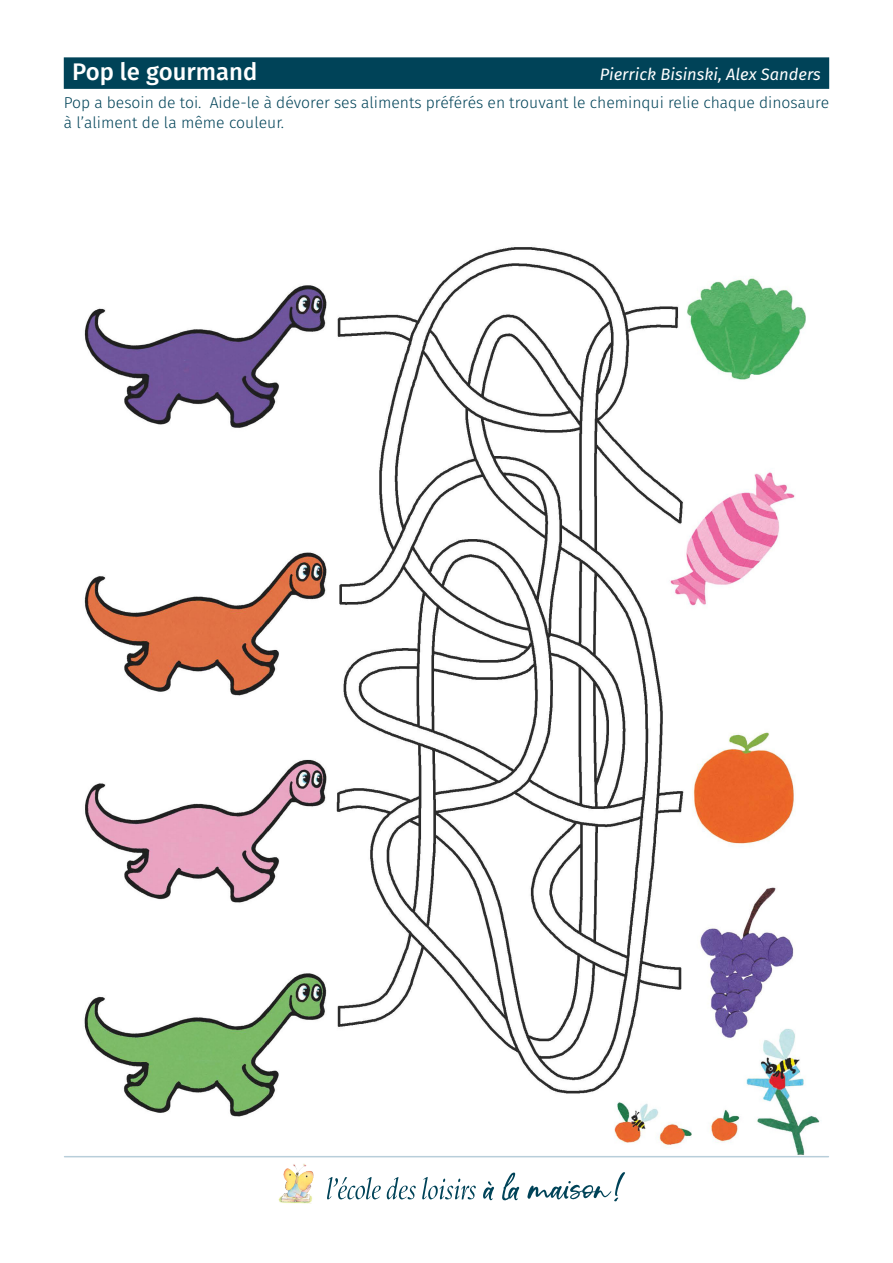
<style>
.page{position:relative;width:893px;height:1263px;background:#fff}
.page>*{position:absolute;margin:0;border:0;box-sizing:border-box;transform-origin:0 0}
.Titre{font:500 24px "Fira Sans";color:#fff}
.Titre-2{font:italic 16.5px "Fira Sans";color:#fff}
.Consigne{font:300 15.75px/19.5px "Fira Sans";color:#004358}
</style>
<div class="page">
<img style="left:84px;top:247px;width:736px;height:909px">
<div style="left:64px;top:57px;width:765px;height:32px;background:#004358"></div>
<hr style="left:65px;top:1156px;width:763px;height:1px;background:#b8ceda">
<svg style="left:483px;top:1172px;width:142px;height:29px"></svg>
<svg style="left:327px;top:1177px;width:149px;height:22px"></svg>
<img style="left:278px;top:1164px;width:36px;height:40px">
<p class="Titre" style="left:72px;top:53px;width:187px">Pop le gourmand</p>
<p class="Titre-2" style="left:600px;top:62px;width:223px">Pierrick Bisinski, Alex Sanders</p>
<p class="Consigne" style="left:64px;top:93px;width:767px">Pop a besoin de toi. Aide-le à dévorer ses aliments préférés en trouvant le cheminqui relie chaque dinosaure à l’aliment de la même couleur.</p>
</div>
